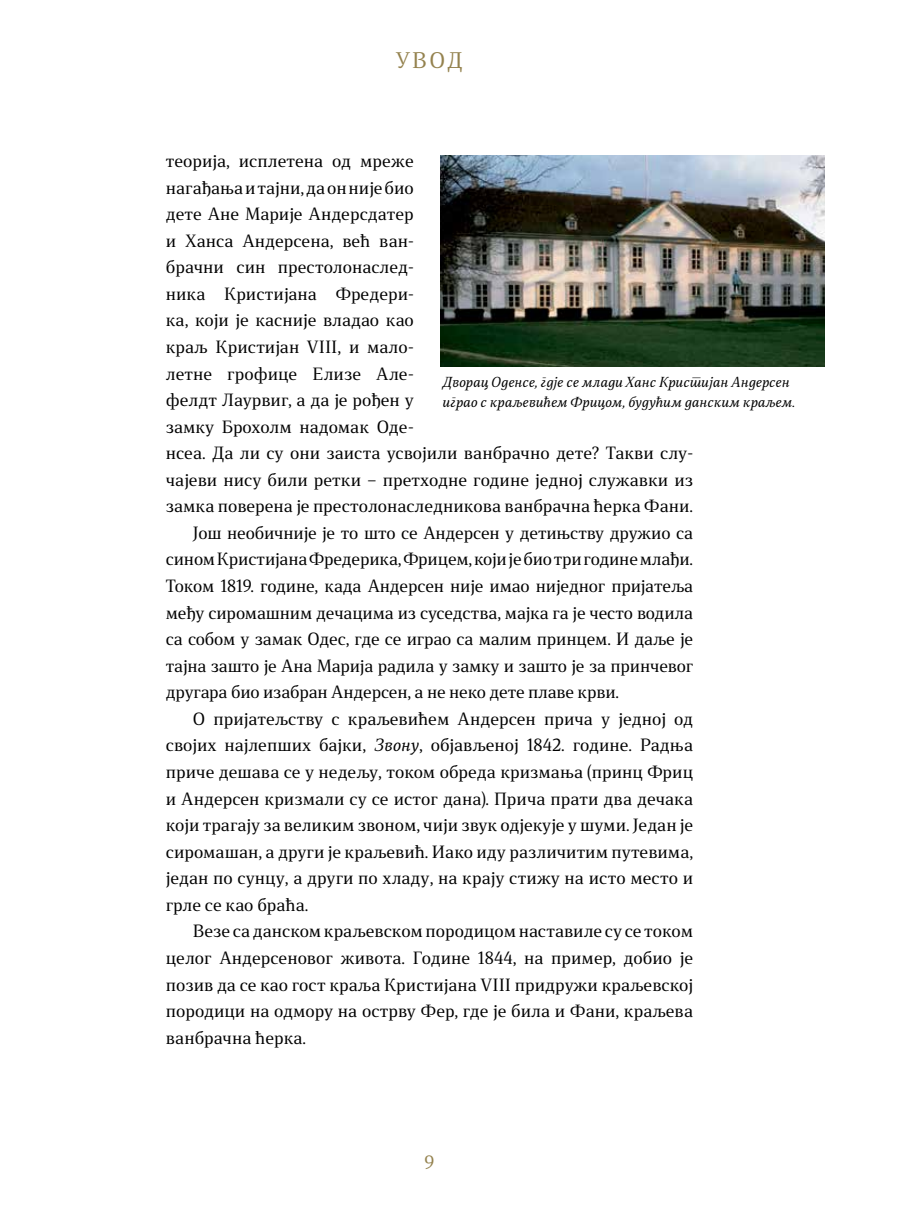
<style>
.page{position:relative;width:910px;height:1221px;background:#fff}
.page>*{position:absolute;margin:0;border:0;box-sizing:border-box;transform-origin:0 0}
.t1{font:21px "Stobi Serif";color:#94824e}
.t2{font:18px "Stobi Serif";color:#94824e}
.t3{font:16.5px "Stobi Serif";color:#000}
.t4{font:13.5px/20.2px "Stobi Serif It";letter-spacing:-.005em;color:#000}
.s1{font-family:"Stobi Serif It"}
</style>
<div class="page">
<img style="left:441px;top:155px;width:384px;height:212px">
<p class="t1" style="left:396px;top:46px;width:69px">УВОД</p>
<p class="t3" style="left:166px;top:150px;width:250px">теорија, исплетена од мреже</p>
<p class="t3" style="left:166px;top:176px;width:250px">нагађања и тајни, да он није био</p>
<p class="t3" style="left:166px;top:203px;width:250px">дете Ане Марије Андерсдатер</p>
<p class="t3" style="left:166px;top:229px;width:250px">и Ханса Андерсена, већ ван-</p>
<p class="t3" style="left:166px;top:256px;width:250px">брачни син престолонаслед-</p>
<p class="t3" style="left:166px;top:282px;width:250px">ника Кристијана Фредери-</p>
<p class="t3" style="left:166px;top:309px;width:250px">ка, који је касније владао као</p>
<p class="t3" style="left:166px;top:335px;width:250px">краљ Кристијан VIII, и мало-</p>
<p class="t3" style="left:166px;top:362px;width:250px">летне грофице Елизе Але-</p>
<p class="t3" style="left:166px;top:388px;width:250px">фелдт Лаурвиг, а да је рођен у</p>
<p class="t3" style="left:166px;top:415px;width:250px">замку Брохолм надомак Оде-</p>
<p class="t3" style="left:166px;top:442px;width:529px">нсеа. Да ли су они заиста усвојили ванбрачно дете? Такви слу-</p>
<p class="t3" style="left:166px;top:468px;width:529px">чајеви нису били ретки – претходне године једној служавки из</p>
<p class="t3" style="left:166px;top:495px;width:529px">замка поверена је престолонаследникова ванбрачна ћерка Фани.</p>
<p class="t3" style="left:193px;top:521px;width:502px">Још необичније је то што се Андерсен у детињству дружио са</p>
<p class="t3" style="left:166px;top:548px;width:529px">сином Кристијана Фредерика, Фрицем, који је био три године млађи.</p>
<p class="t3" style="left:166px;top:574px;width:529px">Током 1819. године, када Андерсен није имао ниједног пријатеља</p>
<p class="t3" style="left:166px;top:601px;width:529px">међу сиромашним дечацима из суседства, мајка га је често водила</p>
<p class="t3" style="left:166px;top:627px;width:529px">са собом у замак Одес, где се играо са малим принцем. И даље је</p>
<p class="t3" style="left:166px;top:654px;width:529px">тајна зашто је Ана Марија радила у замку и зашто је за принчевог</p>
<p class="t3" style="left:166px;top:681px;width:455px">другара био изабран Андерсен, а не неко дете плаве крви.</p>
<p class="t3" style="left:193px;top:707px;width:502px">О пријатељству с краљевићем Андерсен прича у једној од</p>
<p class="t3" style="left:166px;top:734px;width:529px">својих најлепших бајки, <span class="s1">Звону</span>, објављеној 1842. године. Радња</p>
<p class="t3" style="left:166px;top:760px;width:529px">приче дешава се у недељу, током обреда кризмања (принц Фриц</p>
<p class="t3" style="left:166px;top:787px;width:529px">и Андерсен кризмали су се истог дана). Прича прати два дечака</p>
<p class="t3" style="left:166px;top:813px;width:529px">који трагају за великим звоном, чији звук одјекује у шуми. Један је</p>
<p class="t3" style="left:166px;top:840px;width:529px">сиромашан, а други је краљевић. Иако иду различитим путевима,</p>
<p class="t3" style="left:166px;top:866px;width:529px">један по сунцу, а други по хладу, на крају стижу на исто место и</p>
<p class="t3" style="left:166px;top:893px;width:144px">грле се као браћа.</p>
<p class="t3" style="left:193px;top:919px;width:502px">Везе са данском краљевском породицом наставиле су се током</p>
<p class="t3" style="left:166px;top:946px;width:529px">целог Андерсеновог живота. Године 1844, на пример, добио је</p>
<p class="t3" style="left:166px;top:973px;width:529px">позив да се као гост краља Кристијана VIII придружи краљевској</p>
<p class="t3" style="left:166px;top:999px;width:529px">породици на одмору на острву Фер, где је била и Фани, краљева</p>
<p class="t3" style="left:166px;top:1026px;width:142px">ванбрачна ћерка.</p>
<p class="t4" style="left:442px;top:371px;width:354px">Дворац Оденсе, гдје се млади Ханс Кристијан Андерсен играо с краљевићем Фрицом, будућим данским краљем.</p>
<p class="t2" style="left:424px;top:1150px;width:11px">9</p>
</div>
